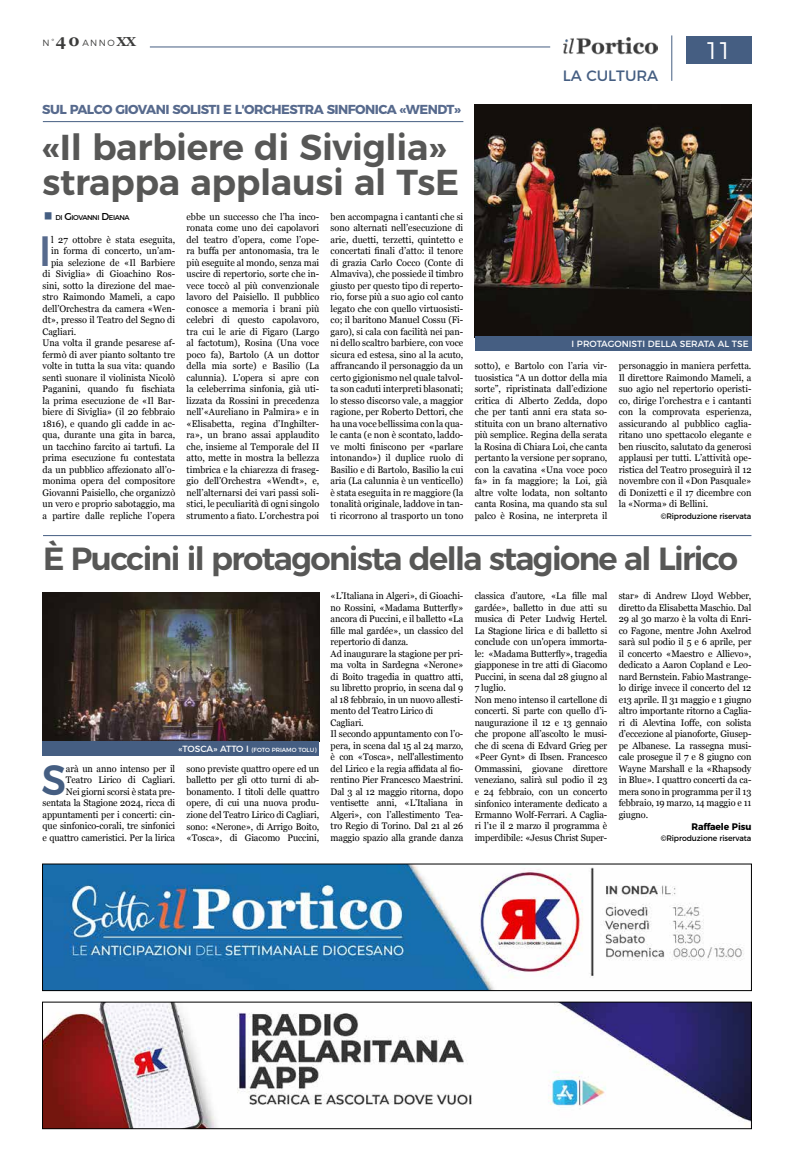
<style>
.page{position:relative;width:794px;height:1163px;background:#fff}
.page>*{position:absolute;margin:0;border:0;box-sizing:border-box;transform-origin:0 0}
.t1{font:500 42.4px "Montserrat";color:#576a8d;scale:.93 1}
.t2{font:500 42.4px "Montserrat";color:#455e82;scale:.93 1}
.t3{font:600 36px/35px "Montserrat";letter-spacing:-.01em;color:#575756}
.t4{font:600 32px "Montserrat";letter-spacing:-.05em;color:#575756}
.t5{font:300 24px "Montserrat";color:#fff}
.t6{font:15px "Montserrat";color:#455e82}
.t7{font:700 13px "Montserrat";letter-spacing:-.04em;color:#576a8d}
.t8{font:9.5px/11.5px "Georgia";letter-spacing:-.01em;color:#000;text-align:justify;scale:.96 1}
.t9{font:700 9.5px "Montserrat";letter-spacing:-.01em;color:#000;scale:.96 1}
.t10{font:9px "Montserrat";color:#fff}
.t11{font:300 9px "Montserrat";color:#3c3c3b}
.t12{font:8px "Montserrat";letter-spacing:-.01em;color:#000;scale:.96 1}
.t13{font:7px "Montserrat";letter-spacing:-.065em;color:#000}
.t14{font:6px "Montserrat";color:#fff}
.s1{font-family:"Georgia";font-weight:700;font-size:16px}
.s2{font-family:"Georgia";font-weight:700;font-size:13px}
.s3{font-size:10px}
.s4{font-size:9px}
</style>
<div class="page">
<hr style="left:43px;top:121px;width:420px;height:1px;background:#455e82">
<img style="left:475px;top:105px;width:276px;height:231px">
<div style="left:475px;top:336px;width:276px;height:14px;background:#455e82"></div>
<div style="left:685px;top:36px;width:66px;height:27px;background:#455e82"></div>
<hr style="left:671px;top:35px;width:1px;height:46px;background:#455e82">
<hr style="left:150px;top:47px;width:400px;height:1px;background:#455e82">
<img style="left:564px;top:37px;width:93px;height:18px">
<img style="left:44px;top:1003px;width:706px;height:123px">
<div style="left:42px;top:1001px;width:710px;height:127px;border:1px solid #000"></div>
<img style="left:44px;top:865px;width:700px;height:123px">
<img style="left:43px;top:592px;width:276px;height:149px">
<hr style="left:43px;top:535px;width:708px;height:1px;background:#455e82">
<div style="left:43px;top:741px;width:276px;height:14px;background:#455e82"></div>
<p class="t11" style="left:43px;top:35px;width:95px">N°<span class="s1">40</span> ANNO<span class="s2">XX</span></p>
<h3 class="t7" style="left:42px;top:99px;width:420px">SUL PALCO GIOVANI SOLISTI E L'ORCHESTRA SINFONICA «WENDT»</h3>
<h2 class="t3" style="left:43px;top:127px;width:418px">«Il barbiere di Siviglia» strappa applausi al TsE</h2>
<p class="t13" style="left:55px;top:211px;width:76px">DI <span class="s3">G</span>IOVANNI <span class="s3">D</span>EIANA</p>
<h1 class="t1" style="left:39px;top:216px;width:14px">I</h1>
<p class="t8" style="left:51px;top:233px;width:131px">l 27 ottobre è stata eseguita,</p>
<p class="t8" style="left:51px;top:245px;width:131px">in forma di concerto, un’am-</p>
<p class="t8" style="left:51px;top:256px;width:131px">pia selezione de «Il Barbiere</p>
<p class="t8" style="left:43px;top:268px;width:140px">di Siviglia» di Gioachino Ros-</p>
<p class="t8" style="left:43px;top:279px;width:140px">sini, sotto la direzione del mae-</p>
<p class="t8" style="left:43px;top:291px;width:140px">stro Raimondo Mameli, a capo</p>
<p class="t8" style="left:43px;top:302px;width:140px">dell’Orchestra da camera «Wen-</p>
<p class="t8" style="left:43px;top:314px;width:140px">dt», presso il Teatro del Segno di</p>
<p class="t8" style="left:43px;top:325px;width:37px">Cagliari.</p>
<p class="t8" style="left:43px;top:337px;width:140px">Una volta il grande pesarese af-</p>
<p class="t8" style="left:43px;top:348px;width:140px">fermò di aver pianto soltanto tre</p>
<p class="t8" style="left:43px;top:360px;width:140px">volte in tutta la sua vita: quando</p>
<p class="t8" style="left:43px;top:371px;width:140px">sentì suonare il violinista Nicolò</p>
<p class="t8" style="left:43px;top:383px;width:140px">Paganini, quando fu fischiata</p>
<p class="t8" style="left:43px;top:394px;width:140px">la prima esecuzione de «Il Bar-</p>
<p class="t8" style="left:43px;top:406px;width:140px">biere di Siviglia» (il 20 febbraio</p>
<p class="t8" style="left:43px;top:417px;width:140px">1816), e quando gli cadde in ac-</p>
<p class="t8" style="left:43px;top:429px;width:140px">qua, durante una gita in barca,</p>
<p class="t8" style="left:43px;top:440px;width:140px">un tacchino farcito ai tartufi. La</p>
<p class="t8" style="left:43px;top:452px;width:140px">prima esecuzione fu contestata</p>
<p class="t8" style="left:43px;top:463px;width:140px">da un pubblico affezionato all’o-</p>
<p class="t8" style="left:43px;top:475px;width:140px">monima opera del compositore</p>
<p class="t8" style="left:43px;top:486px;width:140px">Giovanni Paisiello, che organizzò</p>
<p class="t8" style="left:43px;top:498px;width:140px">un vero e proprio sabotaggio, ma</p>
<p class="t8" style="left:43px;top:509px;width:140px">a partire dalle repliche l’opera</p>
<p class="t8" style="left:187px;top:210px;width:140px">ebbe un successo che l’ha inco&shy;ronata come uno dei capolavori del teatro d’opera, come l’ope&shy;ra buffa per antonomasia, tra le più eseguite al mondo, senza mai uscire di repertorio, sorte che in&shy;vece toccò al più convenzionale lavoro del Paisiello. Il pubblico conosce a memoria i brani più celebri di questo capolavoro, tra cui le arie di Figaro (Largo al factotum), Rosina (Una voce poco fa), Bartolo (A un dottor della mia sorte) e Basilio (La calunnia). L’opera si apre con la celeberrima sinfonia, già uti&shy;lizzata da Rossini in precedenza nell’«Aureliano in Palmira» e in «Elisabetta, regina d’Inghilter&shy;ra», un brano assai applaudito che, insieme al Temporale del II atto, mette in mostra la bellezza timbrica e la chiarezza di fraseg&shy;gio dell’Orchestra «Wendt», e, nell’alternarsi dei vari passi soli&shy;stici, le peculiarità di ogni singolo strumento a fiato. L’orchestra poi</p>
<p class="t8" style="left:331px;top:210px;width:140px">ben accompagna i cantanti che si sono alternati nell’esecuzione di arie, duetti, terzetti, quintetto e concertati finali d’atto: il tenore di grazia Carlo Cocco (Conte di Almaviva), che possiede il timbro giusto per questo tipo di reperto&shy;rio, forse più a suo agio col canto legato che con quello virtuosisti&shy;co; il baritono Manuel Cossu (Fi&shy;garo), si cala con facilità nei pan&shy;ni dello scaltro barbiere, con voce sicura ed estesa, sino al la acuto, affrancando il personaggio da un certo gigionismo nel quale talvol&shy;ta son caduti interpreti blasonati; lo stesso discorso vale, a maggior ragione, per Roberto Dettori, che ha una voce bellissima con la qua&shy;le canta (e non è scontato, laddo&shy;ve molti finiscono per «parlare intonando») il duplice ruolo di Basilio e di Bartolo, Basilio la cui aria (La calunnia è un venticello) è stata eseguita in re maggiore (la tonalità originale, laddove in tan&shy;ti ricorrono al trasporto un tono</p>
<h3 class="t6" style="left:562px;top:63px;width:97px">LA CULTURA</h3>
<h3 class="t5" style="left:705px;top:31px;width:29px">11</h3>
<p class="t10" style="left:571px;top:336px;width:179px">I PROTAGONISTI DELLA SERATA AL TSE</p>
<p class="t8" style="left:475px;top:360px;width:140px">sotto), e Bartolo con l’aria vir&shy;tuosistica “A un dottor della mia sorte”, ripristinata dall’edizione critica di Alberto Zedda, dopo che per tanti anni era stata so&shy;stituita con un brano alternativo più semplice. Regina della serata la Rosina di Chiara Loi, che canta pertanto la versione per soprano, con la cavatina «Una voce poco fa» in fa maggiore; la Loi, già altre volte lodata, non soltanto canta Rosina, ma quando sta sul palco è Rosina, ne interpreta il</p>
<p class="t8" style="left:619px;top:360px;width:140px">personaggio in maniera perfetta.<br>Il direttore Raimondo Mameli, a suo agio nel repertorio operisti&shy;co, dirige l’orchestra e i cantanti con la comprovata esperienza, assicurando al pubblico caglia&shy;ritano uno spettacolo elegante e ben riuscito, salutato da generosi applausi per tutti. L’attività ope&shy;ristica del Teatro proseguirà il 12 novembre con il «Don Pasquale» di Donizetti e il 17 dicembre con la «Norma» di Bellini.</p>
<p class="t12" style="left:660px;top:509px;width:96px">©Riproduzione riservata</p>
<h3 class="t4" style="left:43px;top:533px;width:696px">È Puccini il protagonista della stagione al Lirico</h3>
<p class="t14" style="left:178px;top:745px;width:139px"><span class="s4">«TOSCA» ATTO I</span> (FOTO PRIAMO TOLU)</p>
<p class="t8" style="left:43px;top:762px;width:140px;text-align:right">arà un anno intenso per il<br>Teatro Lirico di Cagliari.<br>Nei giorni scorsi è stata pre&shy;sentata la Stagione 2024, ricca di appuntamenti per i concerti: cin&shy;que sinfonico-corali, tre sinfonici e quattro cameristici. Per la lirica</p>
<p class="t8" style="left:187px;top:762px;width:140px">sono previste quattro opere ed un balletto per gli otto turni di ab&shy;bonamento. I titoli delle quattro opere, di cui una nuova produ&shy;zione del Teatro Lirico di Cagliari, sono: «Nerone», di Arrigo Boito, «Tosca», di Giacomo Puccini,</p>
<h1 class="t2" style="left:42px;top:745px;width:28px">S</h1>
<p class="t8" style="left:331px;top:590px;width:140px;text-align:left">«L’Italiana in Algeri», di Gioachi&shy;no Rossini, «Madama Butterfly» ancora di Puccini, e il balletto «La fille mal gardée», un classico del repertorio di danza.<br>Ad inaugurare la stagione per pri&shy;ma volta in Sardegna «Nerone» di Boito tragedia in quattro atti, su libretto proprio, in scena dal 9 al 18 febbraio, in un nuovo allesti&shy;mento del Teatro Lirico di<br>Cagliari.<br>Il secondo appuntamento con l’o&shy;pera, in scena dal 15 al 24 marzo, è con «Tosca», nell'allestimento del Lirico e la regia affidata al fio&shy;rentino Pier Francesco Maestrini.<br>Dal 3 al 12 maggio ritorna, dopo ventisette anni, «L’Italiana in<br>Algeri», con l’allestimento Tea&shy;tro Regio di Torino. Dal 21 al 26 maggio spazio alla grande danza</p>
<p class="t8" style="left:475px;top:590px;width:140px;text-align:left">classica d’autore, «La fille mal gardée», balletto in due atti su musica di Peter Ludwig Hertel.<br>La Stagione lirica e di balletto si conclude con un'opera immorta&shy;le: «Madama Butterfly», tragedia giapponese in tre atti di Giacomo<br>Puccini, in scena dal 28 giugno al<br>7 luglio.<br>Non meno intenso il cartellone di concerti. Si parte con quello d’i&shy;naugurazione il 12 e 13 gennaio che propone all’ascolto le musi&shy;che di scena di Edvard Grieg per «Peer Gynt» di Ibsen. Francesco<br>Ommassini, giovane direttore veneziano, salirà sul podio il 23 e 24 febbraio, con un concerto sinfonico interamente dedicato a<br>Ermanno Wolf-Ferrari. A Caglia&shy;ri l’1e il 2 marzo il programma è imperdibile: «Jesus Christ Super-</p>
<p class="t8" style="left:619px;top:590px;width:140px">star» di Andrew Lloyd Webber, diretto da Elisabetta Maschio. Dal 29 al 30 marzo è la volta di Enri&shy;co Fagone, mentre John Axelrod sarà sul podio il 5 e 6 aprile, per il concerto «Maestro e Allievo», dedicato a Aaron Copland e Leo&shy;nard Bernstein. Fabio Mastrange&shy;lo dirige invece il concerto del 12 e13 aprile. Il 31 maggio e 1 giugno altro importante ritorno a Caglia&shy;ri di Alevtina Ioffe, con solista d’eccezione al pianoforte, Giusep&shy;pe Albanese. La rassegna musi&shy;cale prosegue il 7 e 8 giugno con Wayne Marshall e la «Rhapsody in Blue». I quattro concerti da ca&shy;mera sono in programma per il 13 febbraio, 19 marzo, 14 maggio e 11 giugno.</p>
<p class="t9" style="left:691px;top:818px;width:64px">Raffaele Pisu</p>
<p class="t12" style="left:660px;top:831px;width:96px">©Riproduzione riservata</p>
</div>
